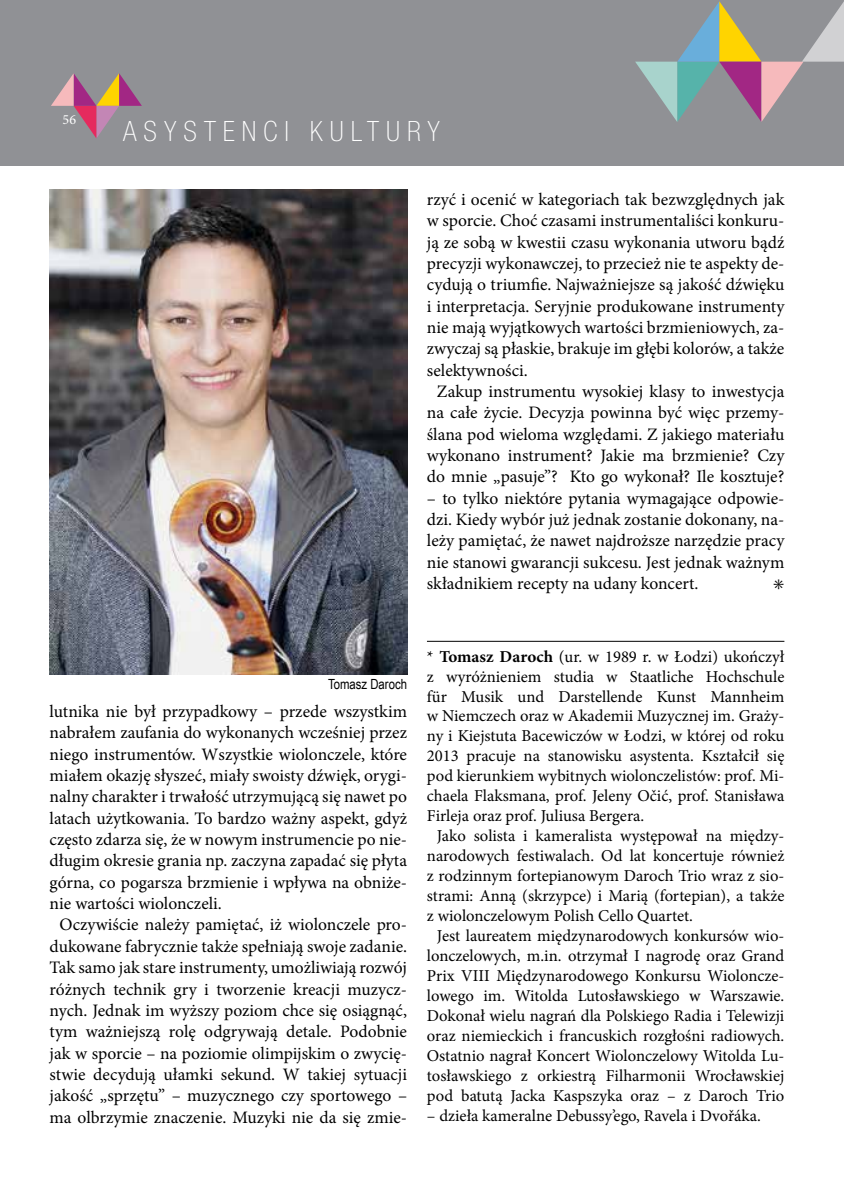
<style>
.page{position:relative;width:844px;height:1191px;background:#fff}
.page>*{position:absolute;margin:0;border:0;box-sizing:border-box;transform-origin:0 0}
.t1{font:100 condensed 28px "Helvetica Neue LT Pro";letter-spacing:.25em;color:#fff}
.t2{font:17.5px/21.3px "Minion Pro";color:#000;text-align:justify}
.t3{font:16.62px "Minion Pro";color:#000}
.t4{font:14px "Arial Narrow";color:#000}
.t5{font:14px "Minion Pro";color:#fff}
.s1{font-weight:700}
</style>
<div class="page">
<div style="left:0;top:0;width:843px;height:165px;background:#909195"></div>
<svg style="left:635px;top:1px;width:208px;height:121px"></svg>
<svg style="left:51px;top:73px;width:91px;height:65px"></svg>
<hr style="left:427px;top:641px;width:357px;height:1px;background:#000">
<img style="left:50px;top:190px;width:357px;height:484px">
<p class="t5" style="left:62px;top:110px;width:15px">56</p>
<h1 class="t1" style="left:123px;top:116px;width:318px">ASYSTENCI KULTURY</h1>
<p class="t2" style="left:427px;top:189px;width:359px">rzyć i ocenić w kategoriach tak bezwzględnych jak</p>
<p class="t2" style="left:427px;top:210px;width:359px">w sporcie. Choć czasami instrumentaliści konkuru-</p>
<p class="t2" style="left:427px;top:231px;width:359px">ją ze sobą w kwestii czasu wykonania utworu bądź</p>
<p class="t2" style="left:427px;top:253px;width:359px">precyzji wykonawczej, to przecież nie te aspekty de-</p>
<p class="t2" style="left:427px;top:274px;width:359px">cydują o triumfie. Najważniejsze są jakość dźwięku</p>
<p class="t2" style="left:427px;top:295px;width:359px">i interpretacja. Seryjnie produkowane instrumenty</p>
<p class="t2" style="left:427px;top:317px;width:359px">nie mają wyjątkowych wartości brzmieniowych, za-</p>
<p class="t2" style="left:427px;top:338px;width:359px">zwyczaj są płaskie, brakuje im głębi kolorów, a także</p>
<p class="t2" style="left:427px;top:359px;width:102px">selektywności.</p>
<p class="t2" style="left:437px;top:381px;width:349px">Zakup instrumentu wysokiej klasy to inwestycja</p>
<p class="t2" style="left:427px;top:402px;width:359px">na całe życie. Decyzja powinna być więc przemy-</p>
<p class="t2" style="left:427px;top:423px;width:359px">ślana pod wieloma względami. Z jakiego materiału</p>
<p class="t2" style="left:427px;top:445px;width:359px">wykonano instrument? Jakie ma brzmienie? Czy</p>
<p class="t2" style="left:427px;top:466px;width:359px">do mnie „pasuje”? Kto go wykonał? Ile kosztuje?</p>
<p class="t2" style="left:427px;top:487px;width:359px">– to tylko niektóre pytania wymagające odpowie&shy;dzi. Kiedy wybór już jednak zostanie dokonany, na&shy;leży pamiętać, że nawet najdroższe narzędzie pracy nie stanowi gwarancji sukcesu. Jest jednak ważnym składnikiem recepty na udany koncert.</p>
<p class="t2" style="left:773px;top:573px;width:13px">✳</p>
<p class="t4" style="left:328px;top:673px;width:80px">Tomasz Daroch</p>
<p class="t2" style="left:50px;top:701px;width:359px">lutnika nie był przypadkowy – przede wszystkim</p>
<p class="t2" style="left:50px;top:722px;width:359px">nabrałem zaufania do wykonanych wcześniej przez</p>
<p class="t2" style="left:50px;top:743px;width:359px">niego instrumentów. Wszystkie wiolonczele, które</p>
<p class="t2" style="left:50px;top:765px;width:359px">miałem okazję słyszeć, miały swoisty dźwięk, orygi-</p>
<p class="t2" style="left:50px;top:786px;width:359px">nalny charakter i trwałość utrzymującą się nawet po</p>
<p class="t2" style="left:50px;top:807px;width:359px">latach użytkowania. To bardzo ważny aspekt, gdyż</p>
<p class="t2" style="left:50px;top:829px;width:359px">często zdarza się, że w nowym instrumencie po nie-</p>
<p class="t2" style="left:50px;top:850px;width:359px">długim okresie grania np. zaczyna zapadać się płyta</p>
<p class="t2" style="left:50px;top:871px;width:359px">górna, co pogarsza brzmienie i wpływa na obniże-</p>
<p class="t2" style="left:50px;top:893px;width:173px">nie wartości wiolonczeli.</p>
<p class="t2" style="left:60px;top:914px;width:349px">Oczywiście należy pamiętać, iż wiolonczele pro-</p>
<p class="t2" style="left:50px;top:935px;width:359px">dukowane fabrycznie także spełniają swoje zadanie.</p>
<p class="t2" style="left:50px;top:957px;width:359px">Tak samo jak stare instrumenty, umożliwiają rozwój</p>
<p class="t2" style="left:50px;top:978px;width:359px">różnych technik gry i tworzenie kreacji muzycz-</p>
<p class="t2" style="left:50px;top:999px;width:359px">nych. Jednak im wyższy poziom chce się osiągnąć,</p>
<p class="t2" style="left:50px;top:1021px;width:359px">tym ważniejszą rolę odgrywają detale. Podobnie</p>
<p class="t2" style="left:50px;top:1042px;width:359px">jak w sporcie – na poziomie olimpijskim o zwycię-</p>
<p class="t2" style="left:50px;top:1063px;width:359px">stwie decydują ułamki sekund. W takiej sytuacji</p>
<p class="t2" style="left:50px;top:1085px;width:359px">jakość „sprzętu” – muzycznego czy sportowego –</p>
<p class="t2" style="left:50px;top:1106px;width:359px">ma olbrzymie znaczenie. Muzyki nie da się zmie-</p>
<p class="t3" style="left:427px;top:645px;width:359px">* <span class="s1">Tomasz Daroch</span> (ur. w 1989 r. w Łodzi) ukończył</p>
<p class="t3" style="left:427px;top:665px;width:359px">z wyróżnieniem studia w Staatliche Hochschule</p>
<p class="t3" style="left:427px;top:685px;width:359px">für Musik und Darstellende Kunst Mannheim</p>
<p class="t3" style="left:427px;top:705px;width:359px">w Niemczech oraz w Akademii Muzycznej im. Graży-</p>
<p class="t3" style="left:427px;top:725px;width:359px">ny i Kiejstuta Bacewiczów w Łodzi, w której od roku</p>
<p class="t3" style="left:427px;top:745px;width:359px">2013 pracuje na stanowisku asystenta. Kształcił się</p>
<p class="t3" style="left:427px;top:765px;width:359px">pod kierunkiem wybitnych wiolonczelistów: prof. Mi-</p>
<p class="t3" style="left:427px;top:785px;width:359px">chaela Flaksmana, prof. Jeleny Očić, prof. Stanisława</p>
<p class="t3" style="left:427px;top:805px;width:219px">Firleja oraz prof. Juliusa Bergera.</p>
<p class="t3" style="left:437px;top:824px;width:349px">Jako solista i kameralista występował na między-</p>
<p class="t3" style="left:427px;top:844px;width:359px">narodowych festiwalach. Od lat koncertuje również</p>
<p class="t3" style="left:427px;top:864px;width:359px">z rodzinnym fortepianowym Daroch Trio wraz z sio-</p>
<p class="t3" style="left:427px;top:884px;width:359px">strami: Anną (skrzypce) i Marią (fortepian), a także</p>
<p class="t3" style="left:427px;top:904px;width:267px">z wiolonczelowym Polish Cello Quartet.</p>
<p class="t3" style="left:437px;top:924px;width:349px">Jest laureatem międzynarodowych konkursów wio-</p>
<p class="t3" style="left:427px;top:944px;width:359px">lonczelowych, m.in. otrzymał I nagrodę oraz Grand</p>
<p class="t3" style="left:427px;top:964px;width:359px">Prix VIII Międzynarodowego Konkursu Wioloncze-</p>
<p class="t3" style="left:427px;top:984px;width:359px">lowego im. Witolda Lutosławskiego w Warszawie.</p>
<p class="t3" style="left:427px;top:1004px;width:359px">Dokonał wielu nagrań dla Polskiego Radia i Telewizji</p>
<p class="t3" style="left:427px;top:1024px;width:359px">oraz niemieckich i francuskich rozgłośni radiowych.</p>
<p class="t3" style="left:427px;top:1044px;width:359px">Ostatnio nagrał Koncert Wiolonczelowy Witolda Lu-</p>
<p class="t3" style="left:427px;top:1064px;width:359px">tosławskiego z orkiestrą Filharmonii Wrocławskiej</p>
<p class="t3" style="left:427px;top:1084px;width:359px">pod batutą Jacka Kaspszyka oraz – z Daroch Trio</p>
<p class="t3" style="left:427px;top:1104px;width:335px">– dzieła kameralne Debussy’ego, Ravela i Dvořáka.</p>
</div>
